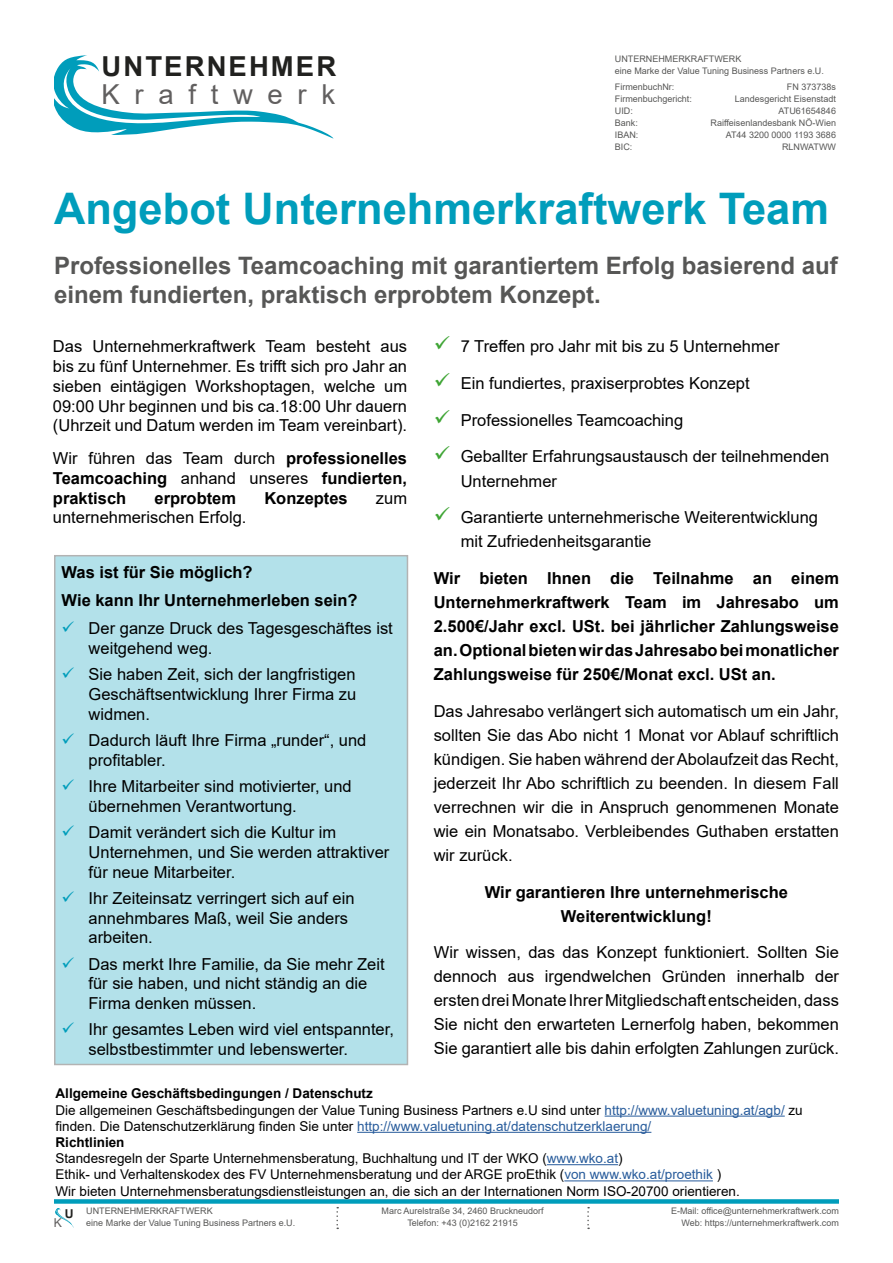
<style>
.page{position:relative;width:893px;height:1263px;background:#fff}
.page>*{position:absolute;margin:0;border:0;box-sizing:border-box;transform-origin:0 0}
.t1{font:700 43.5px "Arial";color:#009dbb}
.t2{font:700 27.6px "Arial";letter-spacing:.075em;color:#21211f}
.t3{font:27.6px "Arial";letter-spacing:.535em;color:#615f5f}
.t4{font:700 24px/28.8px "Arial";color:#575756}
.t5{font:16.5px/19.8px "Arial";color:#000}
.t6{font:700 16.5px/24px "Arial";color:#000;text-align:justify}
.t7{font:13.5px/16.2px "Arial";color:#000}
.t8{font:700 12.3px "Arial";color:#21211f}
.t9{font:12.3px "Arial";color:#615f5f}
.t10{font:9px/12px "Arial";color:#575756}
.s1{font-weight:700}
.s2{color:#275b9b}
.s3{font-weight:400}
</style>
<div class="page">
<div style="left:54px;top:1199px;width:785px;height:5px;background:#009dbb"></div>
<svg style="left:55px;top:1208px;width:19px;height:20px"></svg>
<svg style="left:336px;top:1207px;width:2px;height:22px"></svg>
<svg style="left:587px;top:1207px;width:2px;height:22px"></svg>
<svg style="left:54px;top:55px;width:280px;height:84px"></svg>
<div style="left:55px;top:556px;width:352px;height:508px;background:#b3e1ea"></div>
<hr style="left:605px;top:1115px;width:180px;height:1px;background:#275b9b">
<hr style="left:357px;top:1132px;width:294px;height:1px;background:#275b9b">
<hr style="left:547px;top:1164px;width:71px;height:1px;background:#275b9b">
<hr style="left:564px;top:1180px;width:149px;height:1px;background:#275b9b">
<h2 class="t2" style="left:102px;top:47px;width:236px">UNTERNEHMER</h2>
<h2 class="t3" style="left:102px;top:76px;width:235px">Kraftwerk</h2>
<p class="t10" style="left:615px;top:53px;width:210px">UNTERNEHMERKRAFTWERK<br>eine Marke der Value Tuning Business Partners e.U.</p>
<p class="t10" style="left:615px;top:81px;width:61px">FirmenbuchNr:</p>
<p class="t10" style="left:787px;top:81px;width:51px">FN 373738s</p>
<p class="t10" style="left:615px;top:93px;width:79px">Firmenbuchgericht:</p>
<p class="t10" style="left:735px;top:93px;width:103px">Landesgericht Eisenstadt</p>
<p class="t10" style="left:615px;top:105px;width:19px">UID:</p>
<p class="t10" style="left:779px;top:105px;width:59px">ATU61654846</p>
<p class="t10" style="left:615px;top:117px;width:25px">Bank:</p>
<p class="t10" style="left:711px;top:117px;width:127px">Raiffeisenlandesbank NÖ-Wien</p>
<p class="t10" style="left:615px;top:129px;width:25px">IBAN:</p>
<p class="t10" style="left:726px;top:129px;width:112px">AT44 3200 0000 1193 3686</p>
<p class="t10" style="left:615px;top:141px;width:19px">BIC:</p>
<p class="t10" style="left:782px;top:141px;width:55px">RLNWATWW</p>
<h1 class="t1" style="left:54px;top:178px;width:777px">Angebot Unternehmerkraftwerk Team</h1>
<h3 class="t4" style="left:54px;top:252px;width:785px">Professionelles Teamcoaching mit garantiertem Erfolg basierend auf einem fundierten, praktisch erprobtem Konzept.</h3>
<p class="t5" style="left:461px;top:336px;width:320px">7 Treffen pro Jahr mit bis zu 5 Unternehmer</p>
<p class="t5" style="left:461px;top:373px;width:290px">Ein fundiertes, praxiserprobtes Konzept</p>
<p class="t5" style="left:461px;top:410px;width:224px">Professionelles Teamcoaching</p>
<p class="t5" style="left:461px;top:445px;width:370px;line-height:24px">Geballter Erfahrungsaustausch der teilnehmenden<br>Unternehmer</p>
<p class="t5" style="left:461px;top:505px;width:359px;line-height:24px">Garantierte unternehmerische Weiterentwicklung mit Zufriedenheitsgarantie</p>
<p class="t6" style="left:434px;top:566px;width:407px">Wir bieten Ihnen die Teilnahme an einem Unternehmerkraftwerk Team im Jahresabo um 2.500€/Jahr excl. USt. bei jährlicher Zahlungsweise an. Optional bieten wir das Jahresabo bei monatlicher Zahlungsweise für 250€/Monat excl. USt an.</p>
<p class="t5" style="left:434px;top:699px;width:407px;line-height:24px;text-align:justify">Das Jahresabo verlängert sich automatisch um ein Jahr, sollten Sie das Abo nicht 1 Monat vor Ablauf schriftlich kündigen. Sie haben während der Abolaufzeit das Recht, jederzeit Ihr Abo schriftlich zu beenden. In diesem Fall verrechnen wir die in Anspruch genommenen Monate wie ein Monatsabo. Verbleibendes Guthaben erstatten wir zurück.</p>
<p class="t6" style="left:485px;top:880px;width:305px;text-align:center">Wir garantieren Ihre unternehmerische<br>Weiterentwicklung!</p>
<p class="t5" style="left:434px;top:940px;width:407px;line-height:24px;text-align:justify">Wir wissen, das das Konzept funktioniert. Sollten Sie dennoch aus irgendwelchen Gründen innerhalb der ersten drei Monate Ihrer Mitgliedschaft entscheiden, dass Sie nicht den erwarteten Lernerfolg haben, bekommen Sie garantiert alle bis dahin erfolgten Zahlungen zurück.</p>
<p class="t7" style="left:56px;top:1085px;width:749px"><span class="s1">Allgemeine Geschäftsbedingungen / Datenschutz<br></span>Die allgemeinen Geschäftsbedingungen der Value Tuning Business Partners e.U sind unter <span class="s2">http://www.valuetuning.at/agb/</span> zu finden. Die Datenschutzerklärung finden Sie unter <span class="s2">http://www.valuetuning.at/datenschutzerklaerung/<br></span><span class="s1">Richtlinien<br></span>Standesregeln der Sparte Unternehmensberatung, Buchhaltung und IT der WKO (<span class="s2">www.wko.at</span>)<br>Ethik- und Verhaltenskodex des FV Unternehmensberatung und der ARGE proEthik (<span class="s2">von www.wko.at/proethik</span> )<br>Wir bieten Unternehmensberatungsdienstleistungen an, die sich an der Internationen Norm ISO-20700 orientieren.</p>
<p class="t5" style="left:53px;top:336px;width:356px;text-align:justify">Das Unternehmerkraftwerk Team besteht aus bis zu fünf Unternehmer. Es trifft sich pro Jahr an sieben eintägigen Workshoptagen, welche um 09:00 Uhr beginnen und bis ca.18:00 Uhr dauern (Uhrzeit und Datum werden im Team vereinbart).</p>
<p class="t6" style="left:53px;top:448px;width:356px;line-height:19.8px"><span class="s3">Wir führen das Team durch</span> professionelles Teamcoaching <span class="s3">anhand unseres</span> fundierten, praktisch</p>
<p class="t6" style="left:155px;top:486px;width:83px">erprobtem</p>
<p class="t6" style="left:264px;top:486px;width:85px">Konzeptes</p>
<p class="t5" style="left:376px;top:488px;width:33px">zum</p>
<p class="t5" style="left:53px;top:508px;width:195px">unternehmerischen Erfolg.</p>
<p class="t6" style="left:62px;top:558px;width:298px;line-height:28.3px">Was ist für Sie möglich?<br>Wie kann Ihr Unternehmerleben sein?</p>
<p class="t5" style="left:89px;top:618px;width:306px">Der ganze Druck des Tagesgeschäftes ist weitgehend weg.</p>
<p class="t5" style="left:89px;top:664px;width:269px;text-align:justify">Sie haben Zeit, sich der langfristigen Geschäftsentwicklung Ihrer Firma zu widmen.</p>
<p class="t5" style="left:89px;top:730px;width:279px">Dadurch läuft Ihre Firma „runder“, und profitabler.</p>
<p class="t5" style="left:89px;top:776px;width:265px">Ihre Mitarbeiter sind motivierter, und übernehmen Verantwortung.</p>
<p class="t5" style="left:89px;top:822px;width:302px">Damit verändert sich die Kultur im<br>Unternehmen, und Sie werden attraktiver für neue Mitarbeiter.</p>
<p class="t5" style="left:89px;top:888px;width:267px">Ihr Zeiteinsatz verringert sich auf ein annehmbares Maß, weil Sie anders arbeiten.</p>
<p class="t5" style="left:89px;top:954px;width:298px">Das merkt Ihre Familie, da Sie mehr Zeit für sie haben, und nicht ständig an die<br>Firma denken müssen.</p>
<p class="t5" style="left:89px;top:1019px;width:307px">Ihr gesamtes Leben wird viel entspannter, selbstbestimmter und lebenswerter.</p>
<p class="t8" style="left:65px;top:1205px;width:10px">U</p>
<p class="t9" style="left:54px;top:1214px;width:10px">K</p>
<p class="t10" style="left:86px;top:1205px;width:210px">UNTERNEHMERKRAFTWERK<br>eine Marke der Value Tuning Business Partners e.U.</p>
<p class="t10" style="left:382px;top:1205px;width:164px;text-align:center">Marc Aurelstraße 34, 2460 Bruckneudorf<br>Telefon: +43 (0)2162 21915</p>
<p class="t10" style="left:671px;top:1205px;width:169px;text-align:right">E-Mail: office@unternehmerkraftwerk.com<br>Web: https://unternehmerkraftwerk.com</p>
</div>
